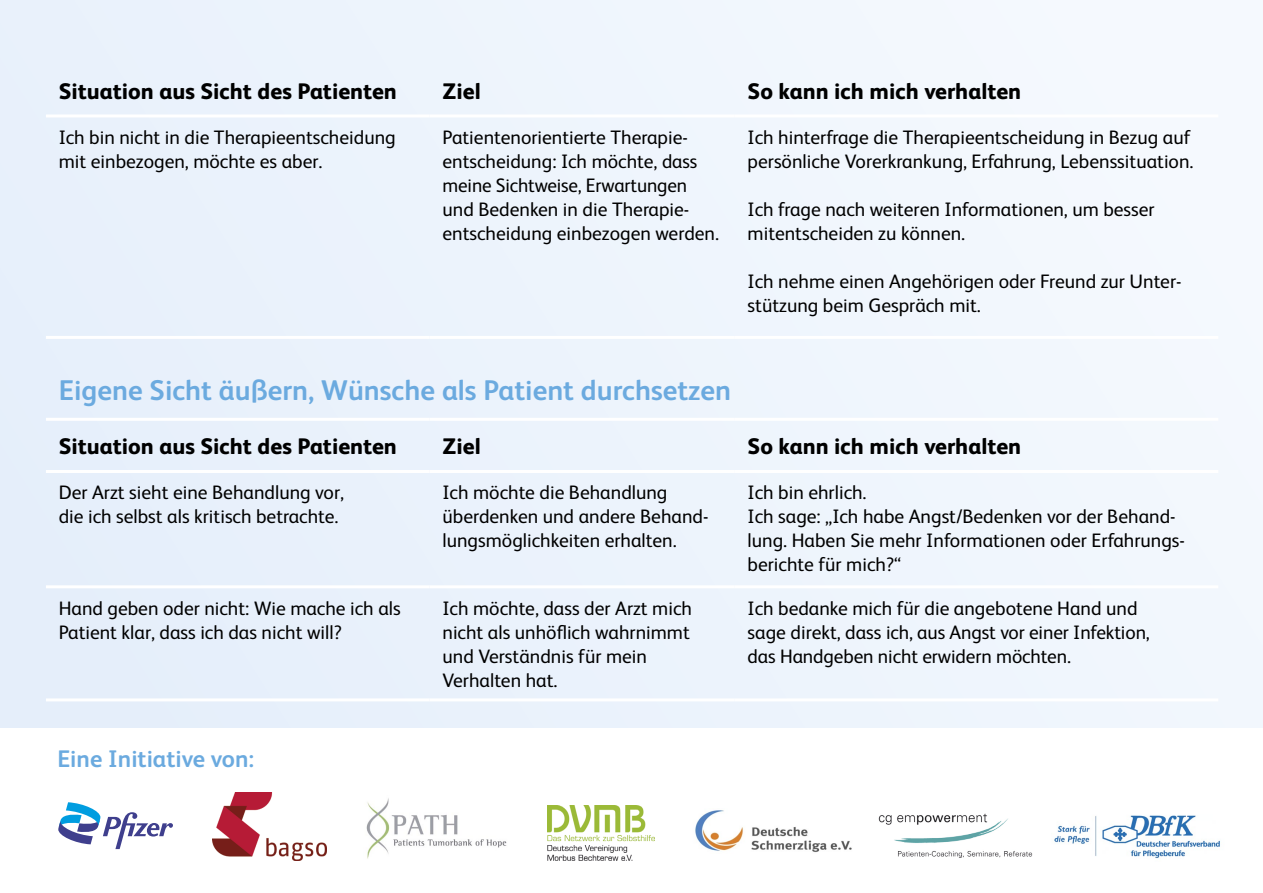
<style>
.page{position:relative;width:1263px;height:893px;background:#fff}
.page>*{position:absolute;margin:0;border:0;box-sizing:border-box;transform-origin:0 0}
.t1{font:700 28.5px "FS Albert";color:#6baadf}
.t2{font:700 24px "FS Albert";color:#6baadf}
.t3{font:800 22.5px "FS Albert";color:#000}
.t4{font:19.5px/24px "FS Albert";color:#000}
</style>
<div class="page">
<div style="left:0;top:0;width:1263px;height:727px;background:#edf4fc"></div>
<hr style="left:46px;top:114px;width:384px;height:3px;background:#fff">
<hr style="left:430px;top:114px;width:305px;height:3px;background:#fff">
<hr style="left:735px;top:114px;width:483px;height:3px;background:#fff">
<hr style="left:46px;top:336px;width:384px;height:3px;background:#fff">
<hr style="left:430px;top:336px;width:305px;height:3px;background:#fff">
<hr style="left:735px;top:336px;width:483px;height:3px;background:#fff">
<hr style="left:46px;top:470px;width:384px;height:3px;background:#fff">
<hr style="left:430px;top:470px;width:305px;height:3px;background:#fff">
<hr style="left:735px;top:470px;width:483px;height:3px;background:#fff">
<hr style="left:46px;top:585px;width:384px;height:3px;background:#fff">
<hr style="left:430px;top:585px;width:305px;height:3px;background:#fff">
<hr style="left:735px;top:585px;width:483px;height:3px;background:#fff">
<hr style="left:46px;top:698px;width:384px;height:3px;background:#fff">
<hr style="left:430px;top:698px;width:305px;height:3px;background:#fff">
<hr style="left:735px;top:698px;width:483px;height:3px;background:#fff">
<hr style="left:46px;top:418px;width:384px;height:3px;background:#fff">
<hr style="left:430px;top:418px;width:305px;height:3px;background:#fff">
<hr style="left:735px;top:418px;width:483px;height:3px;background:#fff">
<svg style="left:58px;top:802px;width:115px;height:47px"></svg>
<img style="left:547px;top:806px;width:108px;height:55px">
<img style="left:213px;top:793px;width:113px;height:68px">
<img style="left:366px;top:798px;width:141px;height:61px">
<img style="left:695px;top:810px;width:157px;height:42px">
<img style="left:878px;top:813px;width:155px;height:45px">
<img style="left:1054px;top:815px;width:166px;height:44px">
<p class="t3" style="left:59px;top:74px;width:340px">Situation aus Sicht des Patienten</p>
<p class="t3" style="left:442px;top:74px;width:40px">Ziel</p>
<p class="t3" style="left:748px;top:74px;width:275px">So kann ich mich verhalten</p>
<p class="t4" style="left:59px;top:124px;width:339px">Ich bin nicht in die Therapieentscheidung mit einbezogen, möchte es aber.</p>
<p class="t4" style="left:442px;top:124px;width:278px">Patientenorientierte Therapie&shy;entscheidung: Ich möchte, dass meine Sichtweise, Erwartungen und Bedenken in die Therapie&shy;entscheidung einbezogen werden.</p>
<p class="t4" style="left:748px;top:124px;width:447px">Ich hinterfrage die Therapieentscheidung in Bezug auf persönliche Vorerkrankung, Erfahrung, Lebenssituation.</p>
<p class="t4" style="left:748px;top:196px;width:409px">Ich frage nach weiteren Informationen, um besser mitentscheiden zu können.</p>
<p class="t4" style="left:748px;top:268px;width:435px">Ich nehme einen Angehörigen oder Freund zur Unter&shy;stützung beim Gespräch mit.</p>
<h1 class="t1" style="left:59px;top:371px;width:674px">Eigene Sicht äußern, Wünsche als Patient durchsetzen</h1>
<p class="t3" style="left:59px;top:430px;width:340px">Situation aus Sicht des Patienten</p>
<p class="t3" style="left:442px;top:430px;width:40px">Ziel</p>
<p class="t3" style="left:748px;top:430px;width:275px">So kann ich mich verhalten</p>
<p class="t4" style="left:59px;top:480px;width:287px">Der Arzt sieht eine Behandlung vor, die ich selbst als kritisch betrachte.</p>
<p class="t4" style="left:442px;top:480px;width:267px">Ich möchte die Behandlung überdenken und andere Behand&shy;lungsmöglichkeiten erhalten.</p>
<p class="t4" style="left:748px;top:480px;width:439px">Ich bin ehrlich.<br>Ich sage: „Ich habe Angst/Bedenken vor der Behand&shy;lung. Haben Sie mehr Informationen oder Erfahrungs&shy;berichte für mich?“</p>
<p class="t4" style="left:59px;top:595px;width:344px">Hand geben oder nicht: Wie mache ich als<br>Patient klar, dass ich das nicht will?</p>
<p class="t4" style="left:442px;top:595px;width:251px">Ich möchte, dass der Arzt mich nicht als unhöflich wahrnimmt und Verständnis für mein<br>Verhalten hat.</p>
<p class="t4" style="left:748px;top:595px;width:404px">Ich bedanke mich für die angebotene Hand und sage direkt, dass ich, aus Angst vor einer Infektion, das Handgeben nicht erwidern möchten.</p>
<p class="t2" style="left:57px;top:742px;width:198px">Eine Initiative von:</p>
</div>
